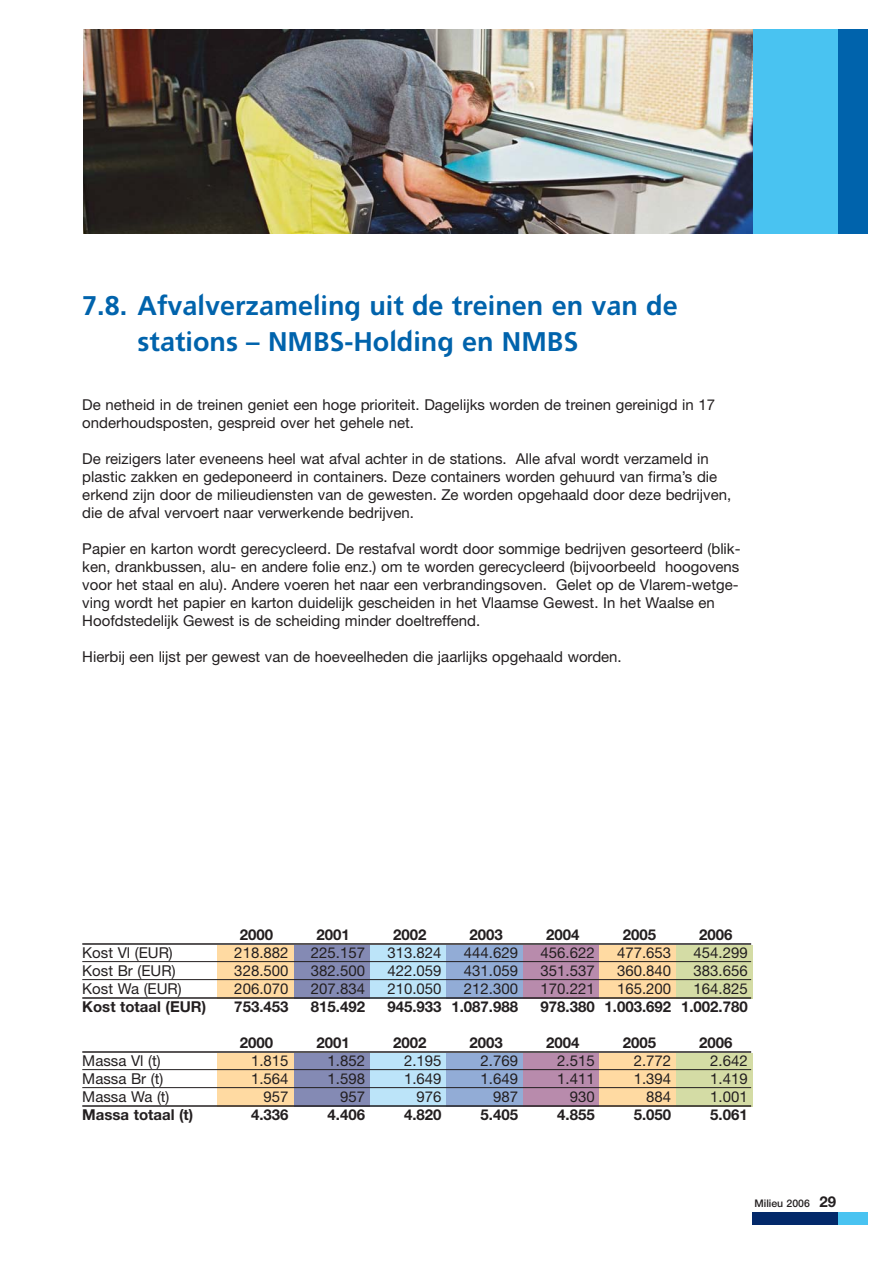
<style>
.page{position:relative;width:893px;height:1263px;background:#fff}
.page>*{position:absolute;margin:0;border:0;box-sizing:border-box;transform-origin:0 0}
.t1{font:27px/36.5px "NMBS Freeway Demi";color:#0063ac}
.t2{font:15px/18px "Helvetica Neue";color:#231f20}
.t3{font:700 15px "Helvetica Neue";color:#231f20}
.t4{font:500 10.5px "Helvetica Neue";color:#231f20}
.s1{font-weight:700;font-size:15px}
</style>
<div class="page">
<div style="left:753px;top:30px;width:85px;height:204px;background:#49c3f1"></div>
<div style="left:838px;top:30px;width:29px;height:204px;background:#0063ac"></div>
<div style="left:753px;top:1212px;width:85px;height:13px;background:#03296a"></div>
<div style="left:838px;top:1212px;width:29px;height:13px;background:#49c3f1"></div>
<img style="left:83px;top:30px;width:670px;height:204px">
<div style="left:293px;top:1053px;width:77px;height:53px;background:#848ab4"></div>
<div style="left:370px;top:1053px;width:76px;height:53px;background:#bce4f9"></div>
<div style="left:446px;top:1053px;width:77px;height:53px;background:#92acd6"></div>
<div style="left:523px;top:1053px;width:77px;height:53px;background:#b88bac"></div>
<div style="left:600px;top:1053px;width:76px;height:53px;background:#ffdaa2"></div>
<div style="left:217px;top:1053px;width:76px;height:53px;background:#ffdaa2"></div>
<div style="left:676px;top:1053px;width:77px;height:53px;background:#d4dca5"></div>
<div style="left:293px;top:945px;width:77px;height:53px;background:#848ab4"></div>
<div style="left:370px;top:945px;width:76px;height:53px;background:#bce4f9"></div>
<div style="left:446px;top:945px;width:77px;height:53px;background:#92acd6"></div>
<div style="left:523px;top:945px;width:77px;height:53px;background:#b88bac"></div>
<div style="left:600px;top:945px;width:76px;height:53px;background:#ffdaa2"></div>
<div style="left:217px;top:945px;width:76px;height:53px;background:#ffdaa2"></div>
<div style="left:676px;top:945px;width:77px;height:53px;background:#d4dca5"></div>
<hr style="left:82px;top:943px;width:669px;height:2px;background:#231f20">
<hr style="left:82px;top:961px;width:669px;height:1px;background:#231f20">
<hr style="left:82px;top:979px;width:669px;height:1px;background:#231f20">
<hr style="left:82px;top:997px;width:669px;height:2px;background:#231f20">
<hr style="left:82px;top:1051px;width:669px;height:2px;background:#231f20">
<hr style="left:82px;top:1069px;width:669px;height:1px;background:#231f20">
<hr style="left:82px;top:1087px;width:669px;height:1px;background:#231f20">
<hr style="left:82px;top:1105px;width:669px;height:2px;background:#231f20">
<h1 class="t1" style="left:138px;top:289px;width:542px;text-indent:-55px">7.8. Afvalverzameling uit de treinen en van de stations – NMBS-Holding en NMBS</h1>
<p class="t2" style="left:82px;top:397px;width:634px">De netheid in de treinen geniet een hoge prioriteit. Dagelijks worden de treinen gereinigd in 17 onderhoudsposten, gespreid over het gehele net.</p>
<p class="t2" style="left:82px;top:451px;width:650px">De reizigers later eveneens heel wat afval achter in de stations. Alle afval wordt verzameld in plastic zakken en gedeponeerd in containers. Deze containers worden gehuurd van firma’s die erkend zijn door de milieudiensten van de gewesten. Ze worden opgehaald door deze bedrijven, die de afval vervoert naar verwerkende bedrijven.</p>
<p class="t2" style="left:82px;top:541px;width:660px">Papier en karton wordt gerecycleerd. De restafval wordt door sommige bedrijven gesorteerd (blik&shy;ken, drankbussen, alu- en andere folie enz.) om te worden gerecycleerd (bijvoorbeeld hoogovens voor het staal en alu). Andere voeren het naar een verbrandingsoven. Gelet op de Vlarem-wetge&shy;ving wordt het papier en karton duidelijk gescheiden in het Vlaamse Gewest. In het Waalse en Hoofdstedelijk Gewest is de scheiding minder doeltreffend.</p>
<p class="t2" style="left:82px;top:649px;width:541px">Hierbij een lijst per gewest van de hoeveelheden die jaarlijks opgehaald worden.</p>
<p class="t3" style="left:240px;top:929px;width:35px">2000</p>
<p class="t3" style="left:316px;top:929px;width:35px">2001</p>
<p class="t3" style="left:393px;top:929px;width:35px">2002</p>
<p class="t3" style="left:470px;top:929px;width:35px">2003</p>
<p class="t3" style="left:546px;top:929px;width:35px">2004</p>
<p class="t3" style="left:623px;top:929px;width:35px">2005</p>
<p class="t3" style="left:699px;top:929px;width:35px">2006</p>
<p class="t2" style="left:82px;top:945px;width:92px">Kost Vl (EUR)</p>
<p class="t2" style="left:234px;top:945px;width:56px">218.882</p>
<p class="t2" style="left:311px;top:945px;width:56px">225.157</p>
<p class="t2" style="left:387px;top:945px;width:56px">313.824</p>
<p class="t2" style="left:464px;top:945px;width:56px">444.629</p>
<p class="t2" style="left:540px;top:945px;width:56px">456.622</p>
<p class="t2" style="left:617px;top:945px;width:56px">477.653</p>
<p class="t2" style="left:694px;top:945px;width:56px">454.299</p>
<p class="t2" style="left:82px;top:963px;width:95px">Kost Br (EUR)</p>
<p class="t2" style="left:234px;top:963px;width:56px">328.500</p>
<p class="t2" style="left:311px;top:963px;width:56px">382.500</p>
<p class="t2" style="left:387px;top:963px;width:56px">422.059</p>
<p class="t2" style="left:464px;top:963px;width:56px">431.059</p>
<p class="t2" style="left:540px;top:963px;width:56px">351.537</p>
<p class="t2" style="left:617px;top:963px;width:56px">360.840</p>
<p class="t2" style="left:694px;top:963px;width:56px">383.656</p>
<p class="t2" style="left:82px;top:981px;width:101px">Kost Wa (EUR)</p>
<p class="t2" style="left:234px;top:981px;width:56px">206.070</p>
<p class="t2" style="left:311px;top:981px;width:56px">207.834</p>
<p class="t2" style="left:387px;top:981px;width:56px">210.050</p>
<p class="t2" style="left:464px;top:981px;width:56px">212.300</p>
<p class="t2" style="left:540px;top:981px;width:56px">170.221</p>
<p class="t2" style="left:617px;top:981px;width:56px">165.200</p>
<p class="t2" style="left:694px;top:981px;width:56px">164.825</p>
<p class="t3" style="left:82px;top:1001px;width:125px">Kost totaal (EUR)</p>
<p class="t3" style="left:234px;top:1001px;width:56px">753.453</p>
<p class="t3" style="left:311px;top:1001px;width:56px">815.492</p>
<p class="t3" style="left:387px;top:1001px;width:132px">945.933 1.087.988</p>
<p class="t3" style="left:540px;top:1001px;width:209px">978.380 1.003.692 1.002.780</p>
<p class="t3" style="left:240px;top:1037px;width:35px">2000</p>
<p class="t3" style="left:316px;top:1037px;width:35px">2001</p>
<p class="t3" style="left:393px;top:1037px;width:35px">2002</p>
<p class="t3" style="left:470px;top:1037px;width:35px">2003</p>
<p class="t3" style="left:546px;top:1037px;width:35px">2004</p>
<p class="t3" style="left:623px;top:1037px;width:35px">2005</p>
<p class="t3" style="left:699px;top:1037px;width:35px">2006</p>
<p class="t2" style="left:82px;top:1053px;width:80px">Massa Vl (t)</p>
<p class="t2" style="left:251px;top:1053px;width:39px">1.815</p>
<p class="t2" style="left:328px;top:1053px;width:39px">1.852</p>
<p class="t2" style="left:404px;top:1053px;width:39px">2.195</p>
<p class="t2" style="left:481px;top:1053px;width:39px">2.769</p>
<p class="t2" style="left:557px;top:1053px;width:39px">2.515</p>
<p class="t2" style="left:634px;top:1053px;width:39px">2.772</p>
<p class="t2" style="left:710px;top:1053px;width:39px">2.642</p>
<p class="t2" style="left:82px;top:1071px;width:83px">Massa Br (t)</p>
<p class="t2" style="left:251px;top:1071px;width:39px">1.564</p>
<p class="t2" style="left:328px;top:1071px;width:39px">1.598</p>
<p class="t2" style="left:404px;top:1071px;width:39px">1.649</p>
<p class="t2" style="left:481px;top:1071px;width:39px">1.649</p>
<p class="t2" style="left:557px;top:1071px;width:39px">1.411</p>
<p class="t2" style="left:634px;top:1071px;width:39px">1.394</p>
<p class="t2" style="left:710px;top:1071px;width:39px">1.419</p>
<p class="t2" style="left:82px;top:1089px;width:89px">Massa Wa (t)</p>
<p class="t2" style="left:263px;top:1089px;width:27px">957</p>
<p class="t2" style="left:340px;top:1089px;width:27px">957</p>
<p class="t2" style="left:417px;top:1089px;width:27px">976</p>
<p class="t2" style="left:493px;top:1089px;width:27px">987</p>
<p class="t2" style="left:570px;top:1089px;width:27px">930</p>
<p class="t2" style="left:646px;top:1089px;width:27px">884</p>
<p class="t2" style="left:710px;top:1089px;width:39px">1.001</p>
<p class="t3" style="left:82px;top:1109px;width:113px">Massa totaal (t)</p>
<p class="t3" style="left:251px;top:1109px;width:39px">4.336</p>
<p class="t3" style="left:328px;top:1109px;width:39px">4.406</p>
<p class="t3" style="left:404px;top:1109px;width:39px">4.820</p>
<p class="t3" style="left:481px;top:1109px;width:39px">5.405</p>
<p class="t3" style="left:557px;top:1109px;width:39px">4.855</p>
<p class="t3" style="left:634px;top:1109px;width:39px">5.050</p>
<p class="t3" style="left:710px;top:1109px;width:39px">5.061</p>
<p class="t4" style="left:754px;top:1199px;width:83px">Milieu 2006 <span class="s1">29</span></p>
</div>
